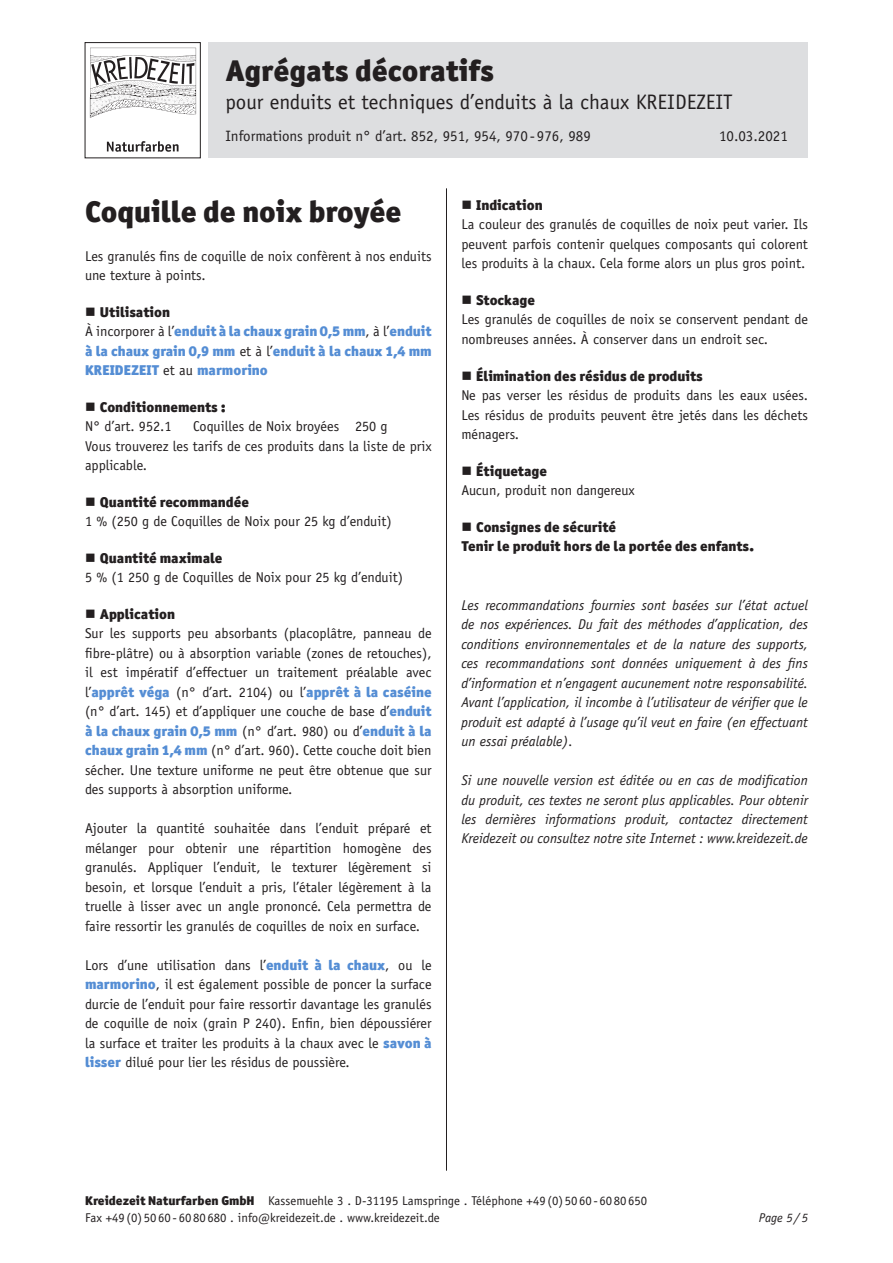
<style>
.page{position:relative;width:893px;height:1263px;background:#fff}
.page>*{position:absolute;margin:0;border:0;box-sizing:border-box;transform-origin:0 0}
.t1{font:900 30px "Officina San ITC";color:#231f20}
.t2{font:21px "Officina Sans Std";color:#231f20}
.t3{font:15px "Officina Sans Std";color:#231f20}
.t4{font:14.25px/19.5px "Officina Sans Std";color:#231f20;text-align:justify}
.t5{font:italic 14.25px/19.5px "Officina Sans Std";color:#231f20;text-align:justify}
.t6{font:900 14.25px/19.5px "Officina San ITC";color:#548dd4}
.t7{font:900 14.25px/19.5px "Officina San ITC";color:#231f20}
.t8{font:12.75px/17.2px "Officina Sans Std";color:#231f20}
.t9{font:italic 12.75px "Officina Sans Std";color:#231f20}
.s1{color:#231f20}
.s2{font-family:"Officina Sans Std";font-weight:400;color:#231f20}
.s3{font-family:"Officina San ITC";font-weight:900;color:#548dd4}
.s4{font-family:"Officina San ITC";font-weight:900}
</style>
<div class="page">
<div style="left:208px;top:43px;width:600px;height:115px;background:#dddee0"></div>
<div style="left:85px;top:42px;width:116px;height:116px;border:1px solid #231f20"></div>
<hr style="left:446px;top:188px;width:1px;height:983px;background:#231f20">
<img style="left:89px;top:47px;width:108px;height:105px">
<h1 class="t1" style="left:225px;top:51px;width:270px">Agrégats décoratifs</h1>
<h2 class="t2" style="left:225px;top:90px;width:509px">pour enduits et techniques d’enduits à la chaux KREIDEZEIT</h2>
<p class="t3" style="left:225px;top:127px;width:367px">Informations produit n° d’art. 852, 951, 954, 970 -976, 989</p>
<p class="t3" style="left:719px;top:127px;width:70px">10.03.2021</p>
<h1 class="t1" style="left:85px;top:192px;width:318px">Coquille de noix broyée</h1>
<p class="t4" style="left:85px;top:246px;width:348px">Les granulés fins de coquille de noix confèrent à nos enduits une texture à points.</p>
<p class="t6" style="left:85px;top:302px;width:348px;text-indent:15px"><span class="s1">Utilisation<br></span><span class="s2">À incorporer à l’</span>enduit à la chaux grain 0,5 mm<span class="s2">, à l’</span>enduit à la chaux grain 0,9 mm <span class="s2">et à l’</span>enduit à la chaux 1,4 mm KREIDEZEIT <span class="s2">et au</span> marmorino</p>
<p class="t7" style="left:100px;top:397px;width:127px">Conditionnements :</p>
<p class="t4" style="left:85px;top:416px;width:88px">N° d’art. 952.1</p>
<p class="t4" style="left:85px;top:416px;width:348px;text-align:left;text-indent:108px">Coquilles de Noix broyées 250 g<br>Vous trouverez les tarifs de ces produits dans la liste de prix applicable.</p>
<p class="t7" style="left:100px;top:492px;width:151px">Quantité recommandée</p>
<p class="t4" style="left:85px;top:511px;width:308px">1 % (250 g de Coquilles de Noix pour 25 kg d’enduit)</p>
<p class="t7" style="left:100px;top:548px;width:124px">Quantité maximale</p>
<p class="t4" style="left:85px;top:567px;width:319px">5 % (1 250 g de Coquilles de Noix pour 25 kg d’enduit)</p>
<p class="t7" style="left:100px;top:604px;width:77px">Application</p>
<p class="t4" style="left:85px;top:623px;width:348px">Sur les supports peu absorbants (placoplâtre, panneau de fibre-plâtre) ou à absorption variable (zones de retouches), il est impératif d’effectuer un traitement préalable avec</p>
<p class="t6" style="left:85px;top:682px;width:348px"><span class="s2">l’</span>apprêt véga <span class="s2">(n° d’art. 2104) ou l’</span>apprêt à la caséine</p>
<p class="t4" style="left:85px;top:701px;width:348px">(n° d’art. 145) et d’appliquer une couche de base d’<span class="s3">enduit</span></p>
<p class="t6" style="left:85px;top:721px;width:348px">à la chaux grain 0,5 mm <span class="s2">(n° d’art. 980) ou d’</span>enduit à la</p>
<p class="t4" style="left:85px;top:740px;width:348px"><span class="s3">chaux grain 1,4 mm</span> (n° d’art. 960). Cette couche doit bien sécher. Une texture uniforme ne peut être obtenue que sur des supports à absorption uniforme.</p>
<p class="t4" style="left:85px;top:818px;width:348px">Ajouter la quantité souhaitée dans l’enduit préparé et mélanger pour obtenir une répartition homogène des granulés. Appliquer l’enduit, le texturer légèrement si besoin, et lorsque l’enduit a pris, l’étaler légèrement à la truelle à lisser avec un angle prononcé. Cela permettra de faire ressortir les granulés de coquilles de noix en surface.</p>
<p class="t4" style="left:85px;top:955px;width:348px">Lors d’une utilisation dans l’<span class="s3">enduit à la chaux</span>, ou le <span class="s3">marmorino</span>, il est également possible de poncer la surface durcie de l’enduit pour faire ressortir davantage les granulés de coquille de noix (grain P 240). Enfin, bien dépoussiérer la surface et traiter les produits à la chaux avec le <span class="s3">savon à lisser</span> dilué pour lier les résidus de poussière.</p>
<p class="t7" style="left:476px;top:195px;width:68px">Indication</p>
<p class="t4" style="left:461px;top:215px;width:348px">La couleur des granulés de coquilles de noix peut varier. Ils peuvent parfois contenir quelques composants qui colorent les produits à la chaux. Cela forme alors un plus gros point.</p>
<p class="t7" style="left:476px;top:290px;width:60px">Stockage</p>
<p class="t4" style="left:461px;top:310px;width:348px">Les granulés de coquilles de noix se conservent pendant de nombreuses années. À conserver dans un endroit sec.</p>
<p class="t7" style="left:476px;top:366px;width:228px">Élimination des résidus de produits</p>
<p class="t4" style="left:461px;top:385px;width:348px">Ne pas verser les résidus de produits dans les eaux usées.<br>Les résidus de produits peuvent être jetés dans les déchets ménagers.</p>
<p class="t7" style="left:476px;top:461px;width:72px">Étiquetage</p>
<p class="t4" style="left:461px;top:480px;width:175px">Aucun, produit non dangereux</p>
<p class="t7" style="left:461px;top:517px;width:294px;text-indent:15px">Consignes de sécurité<br>Tenir le produit hors de la portée des enfants.</p>
<p class="t5" style="left:461px;top:595px;width:348px">Les recommandations fournies sont basées sur l’état actuel de nos expériences. Du fait des méthodes d’application, des conditions environnementales et de la nature des supports, ces recommandations sont données uniquement à des fins d’information et n’engagent aucunement notre responsabilité.<br>Avant l’application, il incombe à l’utilisateur de vérifier que le produit est adapté à l’usage qu’il veut en faire (en effectuant un essai préalable).</p>
<p class="t5" style="left:461px;top:770px;width:348px">Si une nouvelle version est éditée ou en cas de modification du produit, ces textes ne seront plus applicables. Pour obtenir les dernières informations produit, contactez directement Kreidezeit ou consultez notre site Internet : www.kreidezeit.de</p>
<p class="t8" style="left:85px;top:1192px;width:564px"><span class="s4">Kreidezeit Naturfarben GmbH</span> Kassemuehle 3 . D-31195 Lamspringe . Téléphone +49 (0) 5060- 60 80 650<br>Fax +49(0) 5060-6080 680 . info@kreidezeit.de . www.kreidezeit.de</p>
<p class="t9" style="left:759px;top:1210px;width:51px">Page 5 / 5</p>
</div>
